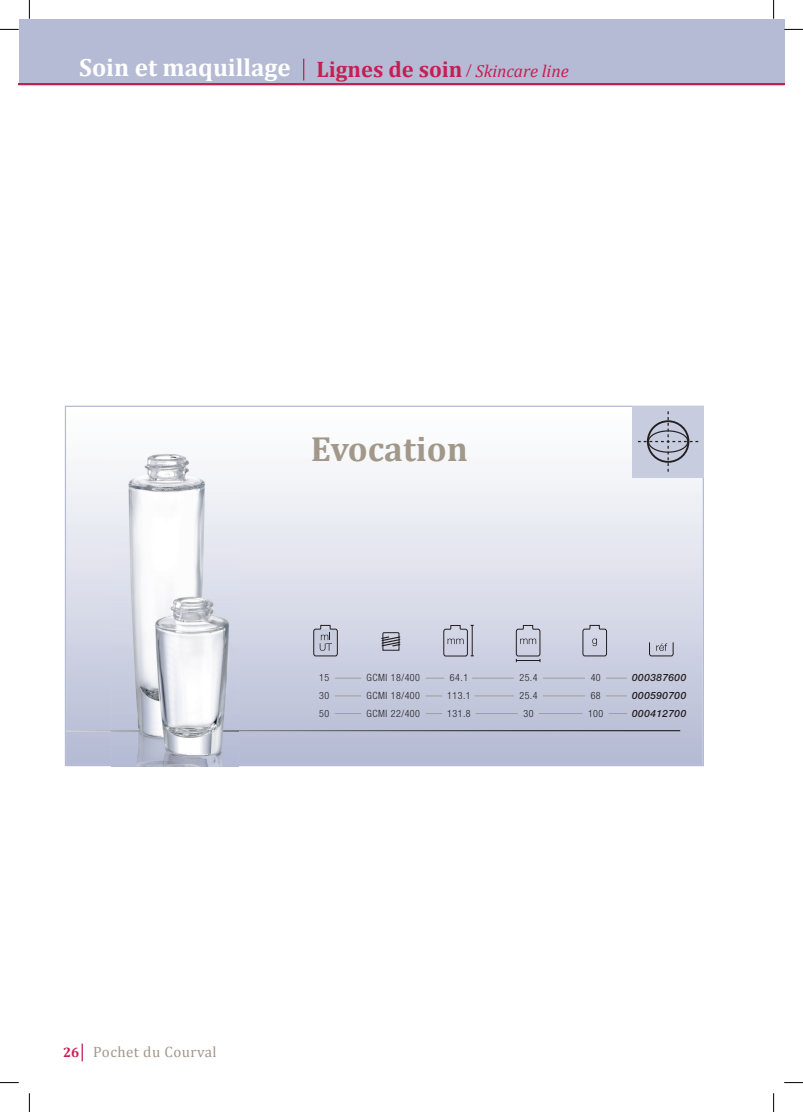
<style>
.page{position:relative;width:803px;height:1112px;background:#fff}
.page>*{position:absolute;margin:0;border:0;box-sizing:border-box;transform-origin:0 0}
.t1{font:700 35px "Cambria";color:#a1988a}
.t2{font:700 25px "Cambria";color:#fff}
.t3{font:15px "Cambria";letter-spacing:.03em;color:#a1988a}
.t4{font:300 condensed 10px "Helvetica Neue";letter-spacing:.05em;color:#231f20}
.t5{font:italic 500 10px "Helvetica Neue";letter-spacing:.05em;color:#231f20}
.s1{font-size:22.5px;color:#c51e53}
.s2{font-weight:400;font-size:13.75px;color:#c51e53}
.s3{font-weight:400;font-style:italic;font-size:17.5px;color:#c51e53}
.s4{font-weight:700;font-size:13.75px;color:#c51e53}
</style>
<div class="page">
<div style="left:19px;top:19px;width:765px;height:65px;background:#b5bbd4"></div>
<hr style="left:19px;top:83px;width:765px;height:2px;background:#c51e53">
<svg style="left:303px;top:59px;width:1px;height:21px"></svg>
<svg style="left:65px;top:405px;width:639px;height:361px"></svg>
<svg style="left:380px;top:631px;width:21px;height:20px"></svg>
<svg style="left:606px;top:677px;width:21px;height:1px"></svg>
<svg style="left:606px;top:695px;width:21px;height:1px"></svg>
<svg style="left:609px;top:713px;width:18px;height:1px"></svg>
<hr style="left:472px;top:677px;width:42px;height:1px;background:#a39d96">
<hr style="left:475px;top:695px;width:39px;height:1px;background:#a39d96">
<hr style="left:476px;top:713px;width:42px;height:1px;background:#a39d96">
<hr style="left:543px;top:677px;width:42px;height:1px;background:#a39d96">
<hr style="left:543px;top:695px;width:42px;height:1px;background:#a39d96">
<hr style="left:539px;top:713px;width:44px;height:1px;background:#a39d96">
<svg style="left:426px;top:677px;width:18px;height:1px"></svg>
<svg style="left:426px;top:695px;width:16px;height:1px"></svg>
<svg style="left:426px;top:713px;width:16px;height:1px"></svg>
<svg style="left:335px;top:677px;width:26px;height:1px"></svg>
<svg style="left:335px;top:695px;width:26px;height:1px"></svg>
<svg style="left:335px;top:713px;width:26px;height:1px"></svg>
<svg style="left:443px;top:624px;width:31px;height:32px"></svg>
<svg style="left:515px;top:624px;width:26px;height:38px"></svg>
<svg style="left:582px;top:624px;width:25px;height:32px"></svg>
<svg style="left:313px;top:624px;width:25px;height:32px"></svg>
<svg style="left:65px;top:730px;width:615px;height:1px"></svg>
<div style="left:632px;top:405px;width:72px;height:72px;background:#c7ccde"></div>
<svg style="left:638px;top:411px;width:60px;height:60px"></svg>
<div style="left:648px;top:430px;width:40px;height:22px;border:1px solid #231f20;border-radius:50%"></div>
<div style="left:647px;top:420px;width:42px;height:42px;border:2px solid #231f20;border-radius:50%"></div>
<img style="left:112px;top:437px;width:127px;height:329px">
<img style="left:112px;top:730px;width:127px;height:1px">
<svg style="left:648px;top:641px;width:26px;height:15px"></svg>
<svg style="left:82px;top:1043px;width:1px;height:17px"></svg>
<svg style="left:0;top:29px;width:19px;height:1px"></svg>
<svg style="left:784px;top:29px;width:19px;height:1px"></svg>
<svg style="left:0;top:1082px;width:19px;height:1px"></svg>
<svg style="left:784px;top:1082px;width:19px;height:1px"></svg>
<svg style="left:29px;top:0;width:1px;height:19px"></svg>
<svg style="left:29px;top:1093px;width:1px;height:18px"></svg>
<svg style="left:773px;top:0;width:1px;height:19px"></svg>
<svg style="left:773px;top:1093px;width:1px;height:18px"></svg>
<h2 class="t2" style="left:79px;top:52px;width:491px">Soin et maquillage <span class="s1">Lignes de soin</span> <span class="s2">/</span> <span class="s3">Skincare line</span></h2>
<h1 class="t1" style="left:311px;top:427px;width:158px">Evocation</h1>
<p class="t4" style="left:319px;top:672px;width:12px">15</p>
<p class="t4" style="left:367px;top:672px;width:55px">GCMI 18/400</p>
<p class="t4" style="left:450px;top:672px;width:20px">64.1</p>
<p class="t4" style="left:519px;top:672px;width:20px">25.4</p>
<p class="t4" style="left:591px;top:672px;width:12px">40</p>
<p class="t5" style="left:632px;top:671px;width:56px">000387600</p>
<p class="t4" style="left:319px;top:690px;width:12px">30</p>
<p class="t4" style="left:367px;top:690px;width:55px">GCMI 18/400</p>
<p class="t4" style="left:447px;top:690px;width:25px">113.1</p>
<p class="t4" style="left:519px;top:690px;width:20px">25.4</p>
<p class="t4" style="left:591px;top:690px;width:12px">68</p>
<p class="t5" style="left:632px;top:689px;width:56px">000590700</p>
<p class="t4" style="left:319px;top:707px;width:12px">50</p>
<p class="t4" style="left:367px;top:707px;width:55px">GCMI 22/400</p>
<p class="t4" style="left:447px;top:707px;width:25px">131.8</p>
<p class="t4" style="left:523px;top:707px;width:12px">30</p>
<p class="t4" style="left:588px;top:707px;width:17px">100</p>
<p class="t5" style="left:632px;top:707px;width:56px">000412700</p>
<h3 class="t3" style="left:63px;top:1043px;width:155px"><span class="s4">26</span> Pochet du Courval</h3>
</div>
